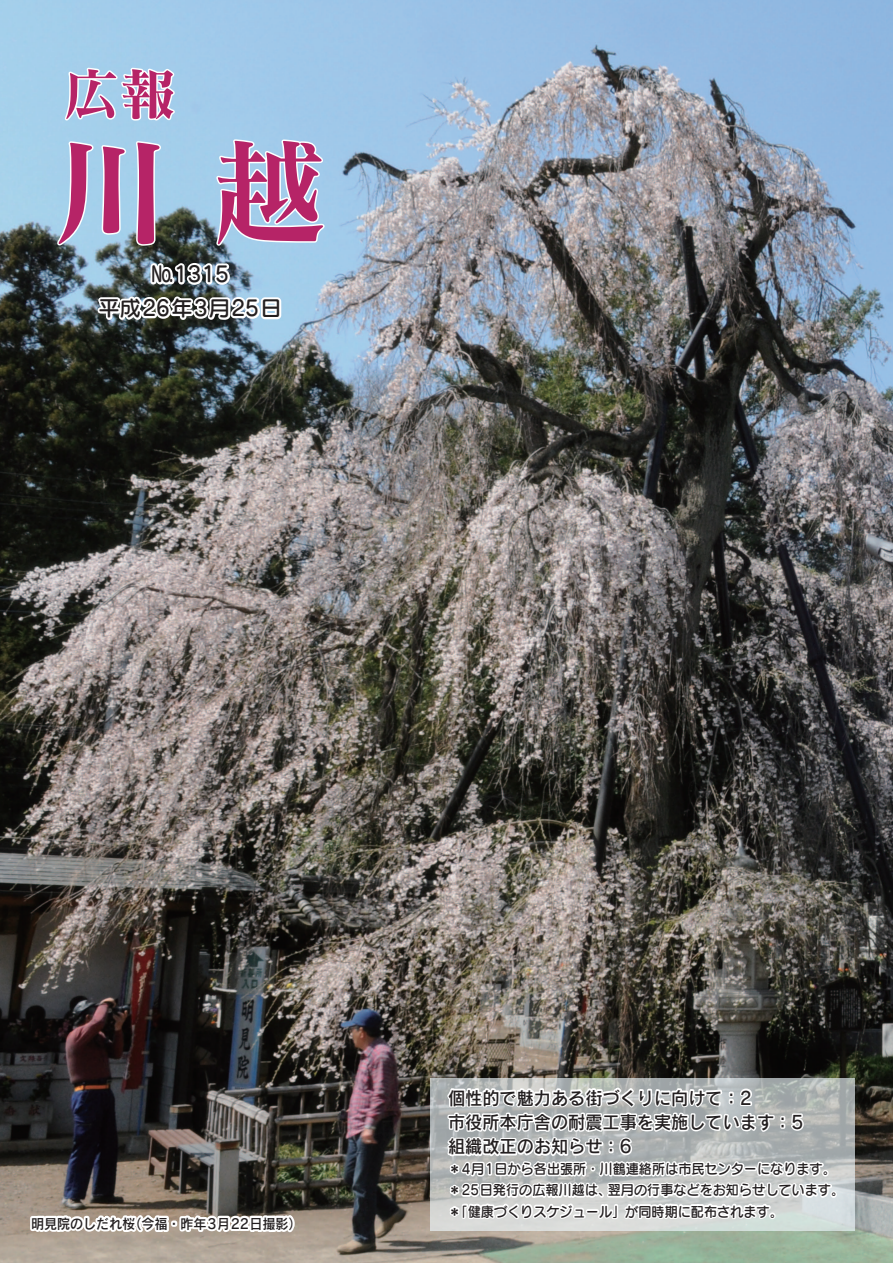
<style>
.page{position:relative;width:893px;height:1263px;background:#fff}
.page>*{position:absolute;margin:0;border:0;box-sizing:border-box;transform-origin:0 0}
.t1{font:117px "Matisse Pro B";color:#b62467}
.t2{font:56.4px "Matisse Pro B";color:#b62467}
.t3{font:21.3px/34px "Seurat Pro DB";letter-spacing:.06em;color:#231f20;text-align:center}
.t4{font:18px/24.5px "Rodin Pro DB";color:#231f20;scale:.95 1}
.t5{font:13.8px/21.3px "Seurat Pro DB";color:#231f20;scale:.95 1}
.t6{font:13.8px "Rodin Pro DB";letter-spacing:-.01em;color:#231f20;scale:.95 1}
.s1{color:#fff}
</style>
<div class="page">
<img style="left:0;top:0;width:893px;height:1263px">
<svg style="left:56px;top:54px;width:271px;height:301px;background:#9bb8cb"></svg>
<svg style="left:28px;top:1121px;width:143px;height:142px;background:#787069"></svg>
<div style="left:171px;top:1220px;width:6px;height:7px;border:4px solid #fff"></div>
<svg style="left:177px;top:1211px;width:120px;height:27px"></svg>
<svg style="left:431px;top:1078px;width:424px;height:152px;background:#b8bdbe"></svg>
<div style="left:830px;top:1191px;width:7px;height:7px;border:3px solid #fff;border-radius:50%"></div>
<svg style="left:444px;top:994px;width:392px;height:269px"></svg>
<h2 class="t2" style="left:64px;top:57px;width:114px">広報</h2>
<h1 class="t1" style="left:51px;top:116px;width:279px">川越</h1>
<h3 class="t3" style="left:99px;top:256px;width:185px">No1315<br>平成26年3月25日</h3>
<p class="t6" style="left:129px;top:1214px;width:184px">（今福・昨年3月22日撮影<span class="s1">(</span>）</p>
<p class="t6" style="left:31px;top:1214px;width:111px">明見院のしだれ桜</p>
<h3 class="t4" style="left:448px;top:1085px;width:375px">個性的で魅力ある街づくりに向けて：2<br>市役所本庁舎の耐震工事を実施しています：5組織改正のお知らせ：6</h3>
<p class="t5" style="left:608px;top:1158px;width:250px;text-indent:-160px">＊4月1日から各出張所・川鶴連絡所は市民センターになります。翌月の行事などをお知らせしています。</p>
<p class="t5" style="left:448px;top:1179px;width:354px">＊25日発行の広報川越は、<br>＊「健康づくりスケジュール」が同時期に配布されます。</p>
</div>
